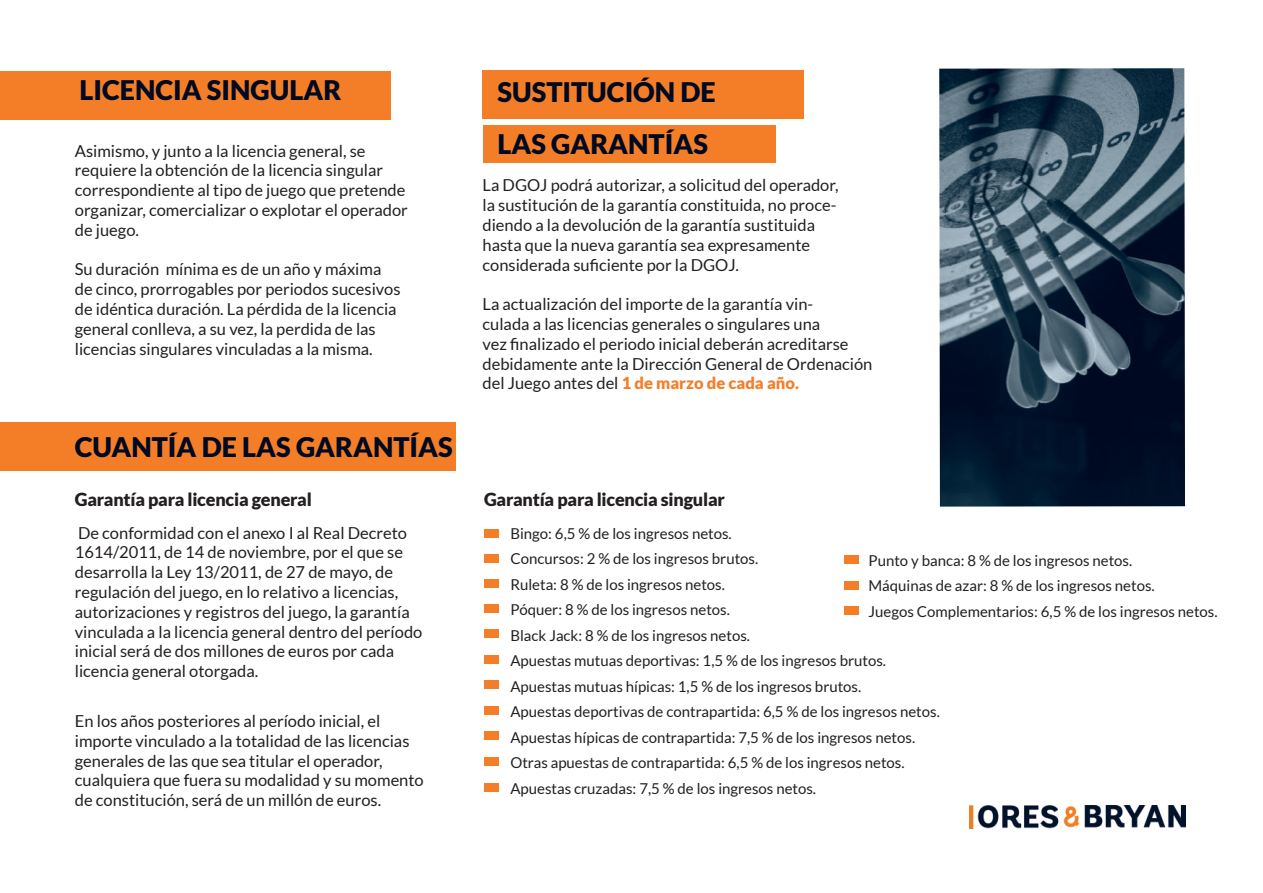
<style>
.page{position:relative;width:1263px;height:893px;background:#fff}
.page>*{position:absolute;margin:0;border:0;box-sizing:border-box;transform-origin:0 0}
.t1{font:900 27px/51.9px "Lato";color:#000a22}
.t2{font:900 18px "Lato";letter-spacing:-.015em;color:#231f20}
.t3{font:16.5px/19.8px "Lato";color:#231f20}
.t4{font:15px/25.5px "Lato";color:#231f20}
.s1{font-weight:900;color:#f47e28}
</style>
<div class="page">
<div style="left:0;top:71px;width:390px;height:49px;background:#f47e28"></div>
<div style="left:0;top:422px;width:455px;height:49px;background:#f47e28"></div>
<div style="left:484px;top:529px;width:15px;height:8px;background:#f47e28"></div>
<div style="left:484px;top:554px;width:15px;height:8px;background:#f47e28"></div>
<div style="left:484px;top:579px;width:15px;height:8px;background:#f47e28"></div>
<div style="left:484px;top:604px;width:15px;height:8px;background:#f47e28"></div>
<div style="left:484px;top:630px;width:15px;height:8px;background:#f47e28"></div>
<div style="left:484px;top:656px;width:15px;height:8px;background:#f47e28"></div>
<div style="left:484px;top:680px;width:15px;height:8px;background:#f47e28"></div>
<div style="left:484px;top:706px;width:15px;height:8px;background:#f47e28"></div>
<div style="left:484px;top:732px;width:15px;height:8px;background:#f47e28"></div>
<div style="left:484px;top:758px;width:15px;height:8px;background:#f47e28"></div>
<div style="left:484px;top:783px;width:15px;height:8px;background:#f47e28"></div>
<div style="left:844px;top:556px;width:15px;height:8px;background:#f47e28"></div>
<div style="left:844px;top:581px;width:15px;height:8px;background:#f47e28"></div>
<div style="left:844px;top:606px;width:15px;height:8px;background:#f47e28"></div>
<div style="left:482px;top:70px;width:322px;height:49px;background:#f47e28"></div>
<div style="left:482px;top:125px;width:293px;height:38px;background:#f47e28"></div>
<img style="left:939px;top:68px;width:246px;height:439px">
<img style="left:969px;top:805px;width:216px;height:24px">
<h1 class="t1" style="left:79px;top:63px;width:263px">LICENCIA SINGULAR</h1>
<p class="t3" style="left:75px;top:141px;width:334px">Asimismo, y junto a la licencia general, se requiere la obtención de la licencia singular correspondiente al tipo de juego que pretende organizar, comercializar o explotar el operador de juego.</p>
<p class="t3" style="left:75px;top:259px;width:327px">Su duración mínima es de un año y máxima de cinco, prorrogables por periodos sucesivos de idéntica duración. La pérdida de la licencia general conlleva, a su vez, la perdida de las licencias singulares vinculadas a la misma.</p>
<h1 class="t1" style="left:75px;top:420px;width:379px">CUANTÍA DE LAS GARANTÍAS</h1>
<p class="t2" style="left:75px;top:489px;width:238px">Garantía para licencia general</p>
<p class="t3" style="left:75px;top:523px;width:349px">De conformidad con el anexo I al Real Decreto 1614/2011, de 14 de noviembre, por el que se desarrolla la Ley 13/2011, de 27 de mayo, de regulación del juego, en lo relativo a licencias, autorizaciones y registros del juego, la garantía vinculada a la licencia general dentro del período inicial será de dos millones de euros por cada licencia general otorgada.</p>
<p class="t3" style="left:75px;top:711px;width:350px">En los años posteriores al período inicial, el importe vinculado a la totalidad de las licencias generales de las que sea titular el operador, cualquiera que fuera su modalidad y su momento de constitución, será de un millón de euros.</p>
<h1 class="t1" style="left:497px;top:65px;width:220px">SUSTITUCIÓN DE<br>LAS GARANTÍAS</h1>
<p class="t3" style="left:482px;top:175px;width:357px">La DGOJ podrá autorizar, a solicitud del operador, la sustitución de la garantía constituida, no proce&shy;diendo a la devolución de la garantía sustituida hasta que la nueva garantía sea expresamente considerada suficiente por la DGOJ.</p>
<p class="t3" style="left:482px;top:294px;width:391px">La actualización del importe de la garantía vin-<br>culada a las licencias generales o singulares una<br>vez finalizado el periodo inicial deberán acreditarse debidamente ante la Dirección General de Ordenación del Juego antes del <span class="s1">1 de marzo de cada año.</span></p>
<p class="t2" style="left:484px;top:489px;width:242px">Garantía para licencia singular</p>
<p class="t4" style="left:510px;top:520px;width:431px">Bingo: 6,5 % de los ingresos netos.<br>Concursos: 2 % de los ingresos brutos.<br>Ruleta: 8 % de los ingresos netos.<br>Póquer: 8 % de los ingresos netos.<br>Black Jack: 8 % de los ingresos netos.<br>Apuestas mutuas deportivas: 1,5 % de los ingresos brutos.<br>Apuestas mutuas hípicas: 1,5 % de los ingresos brutos.<br>Apuestas deportivas de contrapartida: 6,5 % de los ingresos netos.<br>Apuestas hípicas de contrapartida: 7,5 % de los ingresos netos.<br>Otras apuestas de contrapartida: 6,5 % de los ingresos netos.<br>Apuestas cruzadas: 7,5 % de los ingresos netos.</p>
<p class="t4" style="left:868px;top:547px;width:351px">Punto y banca: 8 % de los ingresos netos.<br>Máquinas de azar: 8 % de los ingresos netos.<br>Juegos Complementarios: 6,5 % de los ingresos netos.</p>
</div>
